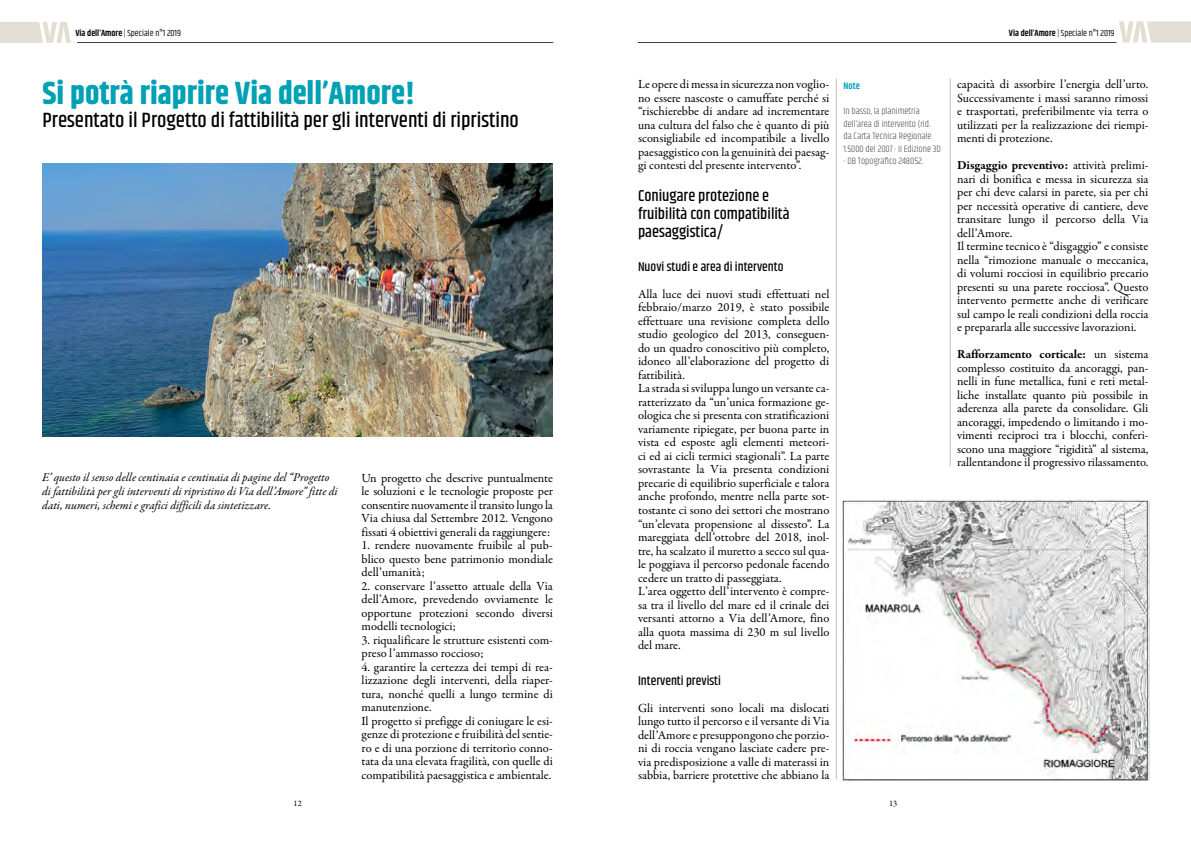
<style>
.page{position:relative;width:1191px;height:842px;background:#fff}
.page>*{position:absolute;margin:0;border:0;box-sizing:border-box;transform-origin:0 0}
.t1{font:700 32px "Khand";color:#00a1b4}
.t2{font:500 21px "Khand";color:#000}
.t3{font:500 16px/18px "Khand";color:#000}
.t4{font:500 13px "Khand";color:#000}
.t5{font:12.5px/13.5px "Garamond Premr Pro";color:#000;text-align:justify}
.t6{font:italic 12px/14px "Garamond Premr Pro";letter-spacing:-.005em;color:#000}
.t7{font:300 9.5px/12.5px "Khand";color:#414042}
.t8{font:600 9.5px "Khand";color:#00a1b4}
.t9{font:9px "Khand";color:#000}
.t10{font:8.5px "Garamond Premr Pro";color:#000}
.s1{font-weight:600}
.s2{font-weight:300}
.s3{font-weight:700}
</style>
<div class="page">
<svg style="left:0;top:22px;width:71px;height:21px"></svg>
<hr style="left:77px;top:42px;width:476px;height:1px;background:#414042">
<hr style="left:638px;top:42px;width:478px;height:1px;background:#414042">
<svg style="left:1119px;top:21px;width:72px;height:22px"></svg>
<hr style="left:836px;top:78px;width:1px;height:701px;background:#bec0c2">
<hr style="left:950px;top:78px;width:1px;height:388px;background:#bec0c2">
<img style="left:42px;top:163px;width:511px;height:274px">
<img style="left:842px;top:499px;width:307px;height:281px">
<p class="t9" style="left:75px;top:27px;width:107px"><span class="s1">Via dell’Amore</span> <span class="s2">|</span> Speciale n°1 2019</p>
<p class="t9" style="left:1009px;top:27px;width:107px"><span class="s1">Via dell’Amore</span> <span class="s2">|</span> Speciale n°1 2019</p>
<h1 class="t1" style="left:42px;top:70px;width:374px">Si potrà riaprire Via dell’Amore!</h1>
<h2 class="t2" style="left:42px;top:107px;width:478px">Presentato il Progetto di fattibilità per gli interventi di ripristino</h2>
<p class="t6" style="left:42px;top:471px;width:297px">E’ questo il senso delle centinaia e centinaia di pagine del “Progetto di fattibilità per gli interventi di ripristino di Via dell’Amore” fitte di dati, numeri, schemi e grafici difficili da sintetizzare.</p>
<p class="t10" style="left:294px;top:798px;width:10px">12</p>
<p class="t5" style="left:361px;top:471px;width:193px">Un progetto che descrive puntualmente le soluzioni e le tecnologie proposte per consentire nuovamente il transito lungo la Via chiusa dal Settembre 2012. Vengono fissati 4 obiettivi generali da raggiungere:</p>
<p class="t5" style="left:361px;top:539px;width:193px">1. rendere nuovamente fruibile al pub&shy;blico questo bene patrimonio mondiale dell’umanità;</p>
<p class="t5" style="left:361px;top:579px;width:193px">2. conservare l’assetto attuale della Via dell’Amore, prevedendo ovviamente le opportune protezioni secondo diversi modelli tecnologici;</p>
<p class="t5" style="left:361px;top:633px;width:193px">3. riqualificare le strutture esistenti com&shy;preso l’ammasso roccioso;</p>
<p class="t5" style="left:361px;top:660px;width:193px;text-align:left">4. garantire la certezza dei tempi di rea&shy;lizzazione degli interventi, della riaper&shy;tura, nonché quelli a lungo termine di manutenzione.<br>Il progetto si prefigge di coniugare le esi&shy;genze di protezione e fruibilità del sentie&shy;ro e di una porzione di territorio conno&shy;tata da una elevata fragilità, con quelle di compatibilità paesaggistica e ambientale.</p>
<p class="t5" style="left:638px;top:78px;width:193px">Le opere di messa in sicurezza non voglio&shy;no essere nascoste o camuffate perché si “rischierebbe di andare ad incrementare una cultura del falso che è quanto di più sconsigliabile ed incompatibile a livello paesaggistico con la genuinità dei paesag&shy;gi contesti del presente intervento”.</p>
<p class="t3" style="left:638px;top:188px;width:153px">Coniugare protezione e fruibilità con compatibilità paesaggistica/</p>
<p class="t4" style="left:638px;top:259px;width:147px">Nuovi studi e area di intervento</p>
<p class="t5" style="left:638px;top:288px;width:193px;text-align:left">Alla luce dei nuovi studi effettuati nel febbraio/marzo 2019, è stato possibile effettuare una revisione completa dello studio geologico del 2013, conseguen&shy;do un quadro conoscitivo più completo, idoneo all’elaborazione del progetto di fattibilità.<br>La strada si sviluppa lungo un versante ca&shy;ratterizzato da “un’unica formazione ge&shy;ologica che si presenta con stratificazioni variamente ripiegate, per buona parte in vista ed esposte agli elementi meteori&shy;ci ed ai cicli termici stagionali”. La parte sovrastante la Via presenta condizioni precarie di equilibrio superficiale e talora anche profondo, mentre nella parte sot&shy;tostante ci sono dei settori che mostrano “un’elevata propensione al dissesto”. La mareggiata dell’ottobre del 2018, inol&shy;tre, ha scalzato il muretto a secco sul qua&shy;le poggiava il percorso pedonale facendo cedere un tratto di passeggiata.<br>L’area oggetto dell’intervento è compre&shy;sa tra il livello del mare ed il crinale dei versanti attorno a Via dell’Amore, fino alla quota massima di 230 m sul livello del mare.</p>
<p class="t4" style="left:638px;top:672px;width:84px">Interventi previsti</p>
<p class="t5" style="left:638px;top:701px;width:193px">Gli interventi sono locali ma dislocati lungo tutto il percorso e il versante di Via dell’Amore e presuppongono che porzio&shy;ni di roccia vengano lasciate cadere pre&shy;via predisposizione a valle di materassi in sabbia, barriere protettive che abbiano la</p>
<p class="t8" style="left:843px;top:80px;width:18px">Note</p>
<p class="t7" style="left:843px;top:105px;width:99px">In basso, la planimetria dell’area di intervento (rid.<br>da Carta Tecnica Regionale<br>1.5000 del 2007 - II Edizione 3D</p>
<p class="t7" style="left:843px;top:155px;width:81px">- DB Topografico 248052.</p>
<p class="t10" style="left:889px;top:798px;width:10px">13</p>
<p class="t5" style="left:957px;top:78px;width:193px">capacità di assorbire l’energia dell’urto.<br>Successivamente i massi saranno rimossi e trasportati, preferibilmente via terra o utilizzati per la realizzazione dei riempi&shy;menti di protezione.</p>
<p class="t5" style="left:957px;top:159px;width:193px;text-align:left"><span class="s3">Disgaggio preventivo:</span> attività prelimi&shy;nari di bonifica e messa in sicurezza sia per chi deve calarsi in parete, sia per chi per necessità operative di cantiere, deve transitare lungo il percorso della Via dell’Amore.<br>Il termine tecnico è “disgaggio” e consiste nella “rimozione manuale o meccanica, di volumi rocciosi in equilibrio precario presenti su una parete rocciosa”. Questo intervento permette anche di verificare sul campo le reali condizioni della roccia e prepararla alle successive lavorazioni.</p>
<p class="t5" style="left:957px;top:348px;width:193px"><span class="s3">Rafforzamento corticale:</span> un sistema complesso costituito da ancoraggi, pan&shy;nelli in fune metallica, funi e reti metal&shy;liche installate quanto più possibile in aderenza alla parete da consolidare. Gli ancoraggi, impedendo o limitando i mo&shy;vimenti reciproci tra i blocchi, conferi&shy;scono una maggiore “rigidità” al sistema, rallentandone il progressivo rilassamento.</p>
</div>
